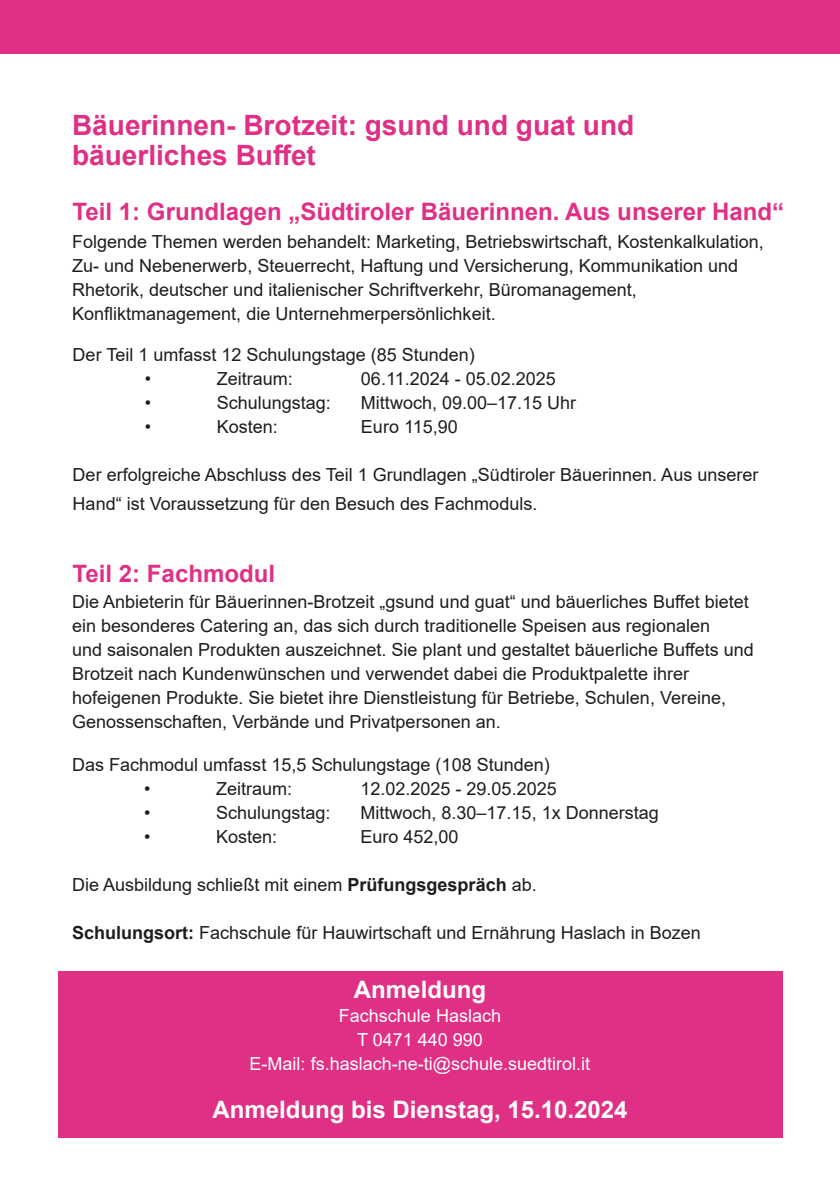
<style>
.page{position:relative;width:840px;height:1191px;background:#fff}
.page>*{position:absolute;margin:0;border:0;box-sizing:border-box;transform-origin:0 0}
.t1{font:700 28px/30px "Arial";color:#e03085}
.t2{font:700 24px "Arial";color:#e03085}
.t3{font:700 24px "Arial";color:#fff}
.t4{font:18px/24px "Arial";color:#1d1d1b}
.t5{font:18px/24px "Arial";color:#fff;text-align:center}
.s1{font-weight:700}
</style>
<div class="page">
<div style="left:0;top:0;width:839px;height:53px;background:#e03085"></div>
<div style="left:58px;top:971px;width:723px;height:166px;background:#e03085"></div>
<h1 class="t1" style="left:72px;top:110px;width:563px">Bäuerinnen- Brotzeit: gsund und guat und bäuerliches Buffet</h1>
<h2 class="t2" style="left:73px;top:195px;width:712px">Teil 1: Grundlagen „Südtiroler Bäuerinnen. Aus unserer Hand“</h2>
<p class="t4" style="left:72px;top:230px;width:692px">Folgende Themen werden behandelt: Marketing, Betriebswirtschaft, Kostenkalkulation, Zu- und Nebenerwerb, Steuerrecht, Haftung und Versicherung, Kommunikation und Rhetorik, deutscher und italienischer Schriftverkehr, Büromanagement, Konfliktmanagement, die Unternehmerpersönlichkeit.</p>
<p class="t4" style="left:145px;top:342px;width:331px;text-indent:-72px">Der Teil 1 umfasst 12 Schulungstage (85 Stunden) •</p>
<p class="t4" style="left:217px;top:366px;width:78px">Zeitraum:</p>
<p class="t4" style="left:361px;top:366px;width:196px">06.11.2024 - 05.02.2025</p>
<p class="t4" style="left:145px;top:390px;width:8px">•</p>
<p class="t4" style="left:217px;top:390px;width:116px">Schulungstag:</p>
<p class="t4" style="left:361px;top:390px;width:217px">Mittwoch, 09.00–17.15 Uhr</p>
<p class="t4" style="left:145px;top:414px;width:8px">•</p>
<p class="t4" style="left:217px;top:414px;width:63px">Kosten:</p>
<p class="t4" style="left:361px;top:414px;width:98px">Euro 115,90</p>
<p class="t4" style="left:73px;top:460px;width:687px;line-height:28.8px">Der erfolgreiche Abschluss des Teil 1 Grundlagen „Südtiroler Bäuerinnen. Aus unserer<br>Hand“ ist Voraussetzung für den Besuch des Fachmoduls.</p>
<h2 class="t2" style="left:73px;top:557px;width:204px">Teil 2: Fachmodul</h2>
<p class="t4" style="left:72px;top:590px;width:682px">Die Anbieterin für Bäuerinnen-Brotzeit „gsund und guat“ und bäuerliches Buffet bietet ein besonderes Catering an, das sich durch traditionelle Speisen aus regionalen<br>und saisonalen Produkten auszeichnet. Sie plant und gestaltet bäuerliche Buffets und Brotzeit nach Kundenwünschen und verwendet dabei die Produktpalette ihrer hofeigenen Produkte. Sie bietet ihre Dienstleistung für Betriebe, Schulen, Vereine, Genossenschaften, Verbände und Privatpersonen an.</p>
<p class="t4" style="left:144px;top:753px;width:407px;text-indent:-72px">Das Fachmodul umfasst 15,5 Schulungstage (108 Stunden) •</p>
<p class="t4" style="left:216px;top:777px;width:78px">Zeitraum:</p>
<p class="t4" style="left:360px;top:777px;width:198px">12.02.2025 - 29.05.2025</p>
<p class="t4" style="left:144px;top:801px;width:8px">•</p>
<p class="t4" style="left:216px;top:801px;width:116px">Schulungstag:</p>
<p class="t4" style="left:360px;top:801px;width:300px">Mittwoch, 8.30–17.15, 1x Donnerstag</p>
<p class="t4" style="left:144px;top:825px;width:8px">•</p>
<p class="t4" style="left:216px;top:825px;width:63px">Kosten:</p>
<p class="t4" style="left:360px;top:825px;width:100px">Euro 452,00</p>
<p class="t4" style="left:72px;top:873px;width:466px">Die Ausbildung schließt mit einem <span class="s1">Prüfungsgespräch</span> ab.</p>
<p class="t4" style="left:72px;top:921px;width:630px"><span class="s1">Schulungsort:</span> Fachschule für Hauwirtschaft und Ernährung Haslach in Bozen</p>
<h2 class="t3" style="left:354px;top:972px;width:133px">Anmeldung</h2>
<p class="t5" style="left:249px;top:1003px;width:342px">Fachschule Haslach<br>T 0471 440 990<br>E-Mail: fs.haslach-ne-ti@schule.suedtirol.it</p>
<h2 class="t3" style="left:212px;top:1092px;width:416px">Anmeldung bis Dienstag, 15.10.2024</h2>
</div>
